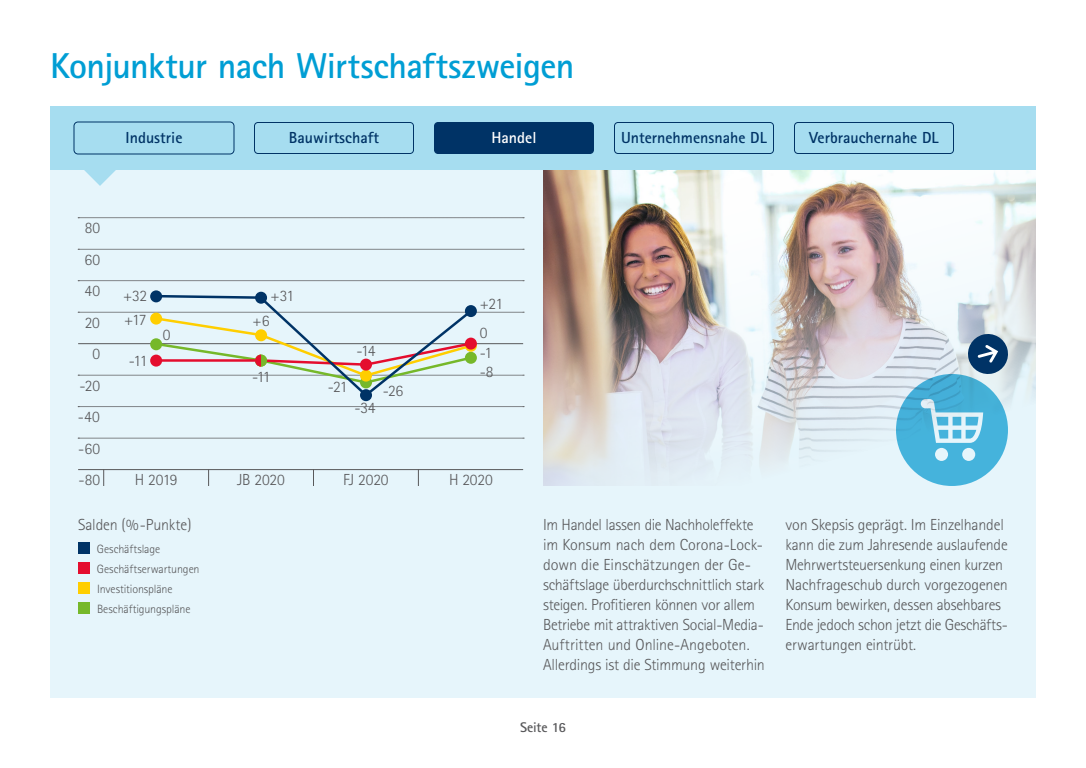
<style>
.page{position:relative;width:1086px;height:768px;background:#fff}
.page>*{position:absolute;margin:0;border:0;box-sizing:border-box;transform-origin:0 0}
.Headline_Kategorie_2{font:700 36px "Rotis Sans Serif";letter-spacing:-.015em;color:#009ed4}
.Fliesstext_10_pt_tit{font:300 16px/20px "Rotis Sans Serif";letter-spacing:-.015em;color:#58585a}
.t1{font:700 16px "Rotis Sans Serif";color:#036}
.t2{font:700 16px "Rotis Sans Serif";color:#fff}
.Headline_Kategorie_2-2{font:700 14px "Rotis Sans Serif";letter-spacing:-.02em;color:#58585a}
.Fliesstext_10_pt_tit-2{font:300 12px "Rotis Sans Serif";letter-spacing:-.01em;color:#58585a}
</style>
<div class="page">
<div style="left:50px;top:107px;width:986px;height:591px;background:#e6f5fb"></div>
<img style="left:543px;top:170px;width:493px;height:316px">
<div style="left:50px;top:106px;width:986px;height:64px;background:#a6ddf0"></div>
<svg style="left:84px;top:170px;width:32px;height:16px"></svg>
<svg style="left:78px;top:218px;width:446px;height:1px"></svg>
<hr style="left:78px;top:469px;width:445px;height:1px;background:#58585a">
<svg style="left:78px;top:438px;width:446px;height:1px"></svg>
<svg style="left:78px;top:406px;width:446px;height:1px"></svg>
<svg style="left:78px;top:281px;width:446px;height:1px"></svg>
<svg style="left:78px;top:249px;width:446px;height:1px"></svg>
<svg style="left:103px;top:470px;width:1px;height:16px"></svg>
<svg style="left:208px;top:470px;width:1px;height:16px"></svg>
<svg style="left:313px;top:470px;width:1px;height:16px"></svg>
<svg style="left:418px;top:470px;width:1px;height:16px"></svg>
<div style="left:254px;top:122px;width:160px;height:32px;border:1px solid #036;border-radius:4px"></div>
<div style="left:74px;top:122px;width:160px;height:32px;border:1px solid #036;border-radius:4px"></div>
<div style="left:434px;top:122px;width:160px;height:32px;background:#036;border-radius:4px"></div>
<div style="left:614px;top:122px;width:160px;height:32px;border:1px solid #036;border-radius:4px"></div>
<div style="left:794px;top:122px;width:160px;height:32px;border:1px solid #036;border-radius:4px"></div>
<svg style="left:360px;top:389px;width:12px;height:12px"></svg>
<svg style="left:150px;top:290px;width:12px;height:12px"></svg>
<div style="left:255px;top:292px;width:12px;height:12px;background:#036;border-radius:50%"></div>
<svg style="left:78px;top:294px;width:446px;height:104px"></svg>
<div style="left:78px;top:542px;width:12px;height:12px;background:#036"></div>
<div style="left:78px;top:562px;width:12px;height:12px;background:#e40d2e"></div>
<div style="left:78px;top:582px;width:12px;height:12px;background:#ffce00"></div>
<div style="left:78px;top:602px;width:12px;height:12px;background:#76b82a"></div>
<svg style="left:896px;top:332px;width:114px;height:154px"></svg>
<p class="Headline_Kategorie_2" style="left:50px;top:44px;width:526px">Konjunktur nach Wirtschaftszweigen</p>
<p class="t1" style="left:126px;top:128px;width:58px">Industrie</p>
<p class="t1" style="left:289px;top:128px;width:92px">Bauwirtschaft</p>
<p class="t2" style="left:491px;top:128px;width:47px">Handel</p>
<p class="t1" style="left:621px;top:128px;width:147px">Unternehmensnahe DL</p>
<p class="t1" style="left:809px;top:128px;width:131px">Verbrauchernahe DL</p>
<p class="Fliesstext_10_pt_tit" style="left:85px;top:218px;width:17px">80</p>
<p class="Fliesstext_10_pt_tit" style="left:84px;top:250px;width:17px">60</p>
<p class="Fliesstext_10_pt_tit" style="left:84px;top:281px;width:17px">40</p>
<p class="Fliesstext_10_pt_tit" style="left:85px;top:313px;width:17px">20</p>
<p class="Fliesstext_10_pt_tit" style="left:92px;top:344px;width:9px">0</p>
<p class="Fliesstext_10_pt_tit" style="left:80px;top:376px;width:22px">-20</p>
<p class="Fliesstext_10_pt_tit" style="left:78px;top:407px;width:24px">-40</p>
<p class="Fliesstext_10_pt_tit" style="left:78px;top:439px;width:23px">-60</p>
<p class="Fliesstext_10_pt_tit" style="left:123px;top:285px;width:26px">+32</p>
<p class="Fliesstext_10_pt_tit" style="left:271px;top:286px;width:25px">+31</p>
<p class="Fliesstext_10_pt_tit" style="left:124px;top:309px;width:24px">+17</p>
<p class="Fliesstext_10_pt_tit" style="left:252px;top:310px;width:19px">+6</p>
<p class="Fliesstext_10_pt_tit" style="left:129px;top:351px;width:20px">-11</p>
<p class="Fliesstext_10_pt_tit" style="left:163px;top:325px;width:9px">0</p>
<p class="Fliesstext_10_pt_tit" style="left:252px;top:366px;width:20px">-11</p>
<p class="Fliesstext_10_pt_tit" style="left:328px;top:376px;width:21px">-21</p>
<p class="Fliesstext_10_pt_tit" style="left:356px;top:341px;width:21px">-14</p>
<p class="Fliesstext_10_pt_tit" style="left:354px;top:398px;width:23px">-34</p>
<p class="Fliesstext_10_pt_tit" style="left:383px;top:380px;width:22px">-26</p>
<p class="Fliesstext_10_pt_tit" style="left:480px;top:294px;width:25px">+21</p>
<p class="Fliesstext_10_pt_tit" style="left:480px;top:323px;width:9px">0</p>
<p class="Fliesstext_10_pt_tit" style="left:480px;top:342px;width:14px">-1</p>
<p class="Fliesstext_10_pt_tit" style="left:480px;top:362px;width:15px">-8</p>
<p class="Fliesstext_10_pt_tit" style="left:79px;top:470px;width:23px">-80</p>
<p class="Fliesstext_10_pt_tit" style="left:135px;top:470px;width:44px">H 2019</p>
<p class="Fliesstext_10_pt_tit" style="left:237px;top:470px;width:49px">JB 2020</p>
<p class="Fliesstext_10_pt_tit" style="left:343px;top:470px;width:47px">FJ 2020</p>
<p class="Fliesstext_10_pt_tit" style="left:449px;top:470px;width:45px">H 2020</p>
<p class="Fliesstext_10_pt_tit" style="left:78px;top:515px;width:115px">Salden (%-Punkte)</p>
<p class="Fliesstext_10_pt_tit-2" style="left:97px;top:542px;width:65px">Geschäftslage</p>
<p class="Fliesstext_10_pt_tit-2" style="left:97px;top:562px;width:104px">Geschäftserwartungen</p>
<p class="Fliesstext_10_pt_tit-2" style="left:97px;top:582px;width:77px">Investitionspläne</p>
<p class="Fliesstext_10_pt_tit-2" style="left:97px;top:602px;width:95px">Beschäftigungspläne</p>
<p class="Fliesstext_10_pt_tit" style="left:543px;top:515px;width:223px">Im Handel lassen die Nachholeffekte im Konsum nach dem Corona-Lock&shy;down die Einschätzungen der Ge&shy;schäftslage überdurchschnittlich stark steigen. Profitieren können vor allem Betriebe mit attraktiven Social-Media-Auftritten und Online-Angeboten.<br>Allerdings ist die Stimmung weiterhin</p>
<p class="Fliesstext_10_pt_tit" style="left:786px;top:515px;width:224px">von Skepsis geprägt. Im Einzelhandel kann die zum Jahresende auslaufende Mehrwertsteuersenkung einen kurzen Nachfrageschub durch vorgezogenen Konsum bewirken, dessen absehbares Ende jedoch schon jetzt die Geschäfts&shy;erwartungen eintrübt.</p>
<p class="Headline_Kategorie_2-2" style="left:520px;top:718px;width:47px">Seite 16</p>
</div>
